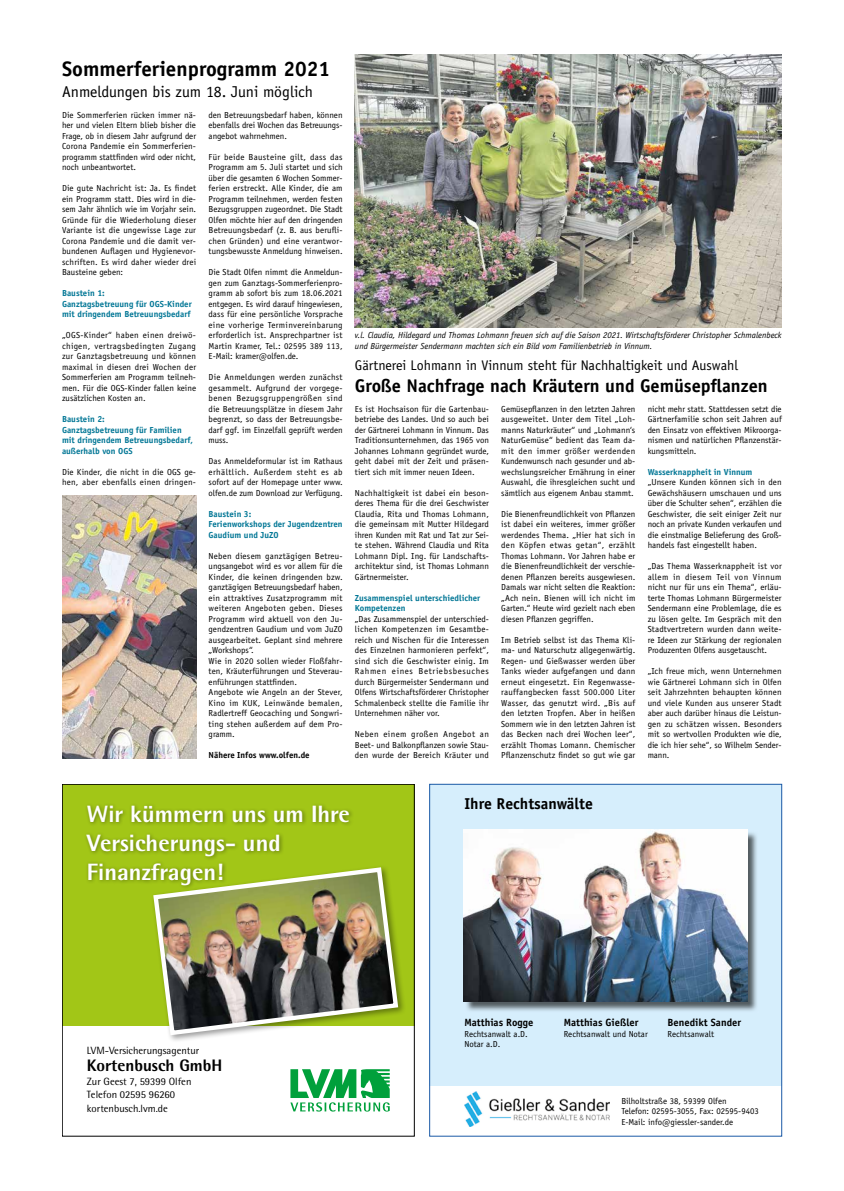
<style>
.page{position:relative;width:844px;height:1191px;background:#fff}
.page>*{position:absolute;margin:0;border:0;box-sizing:border-box;transform-origin:0 0}
.t1{font:800 23.62px/28.9px "Lvm Rotis";color:#fff}
.t2{font:700 21px "Officina Sans Std";color:#000}
.t3{font:700 18.38px "Officina Sans Std";color:#000}
.t4{font:800 16.62px "Lvm Rotis";color:#000}
.t5{font:15.75px "Officina Sans Std";color:#000}
.t6{font:700 15.75px "Officina Sans Std";color:#000}
.t7{font:14px "Officina Sans Std";color:#000}
.t8{font:10.5px/13.1px "Lvm Rotis";color:#000}
.t9{font:700 10.5px "Officina Sans Std";color:#000}
.t10{font:8.75px/10.5px "Officina Sans Std";color:#000;text-align:justify}
.t11{font:700 8.75px/10.5px "Officina Sans Std";color:#007695}
.t12{font:italic 8.75px/10.5px "Officina Sans Std";color:#000}
.t13{font:700 8.75px "Officina Sans Std";color:#000}
</style>
<div class="page">
<svg style="left:290px;top:1069px;width:99px;height:42px"></svg>
<div style="left:62px;top:784px;width:352px;height:241px;background:#a2c617"></div>
<div style="left:150px;top:864px;width:256px;height:179px;background:#000;opacity:.4"></div>
<img style="left:151px;top:865px;width:249px;height:172px">
<div style="left:84px;top:802px;width:271px;height:88px;background:#000;opacity:.4"></div>
<div style="left:62px;top:784px;width:352px;height:352px;border:1px solid #000"></div>
<div style="left:429px;top:784px;width:352px;height:301px;background:#d6eefc"></div>
<img style="left:464px;top:831px;width:293px;height:180px">
<img style="left:463px;top:829px;width:284px;height:172px">
<img style="left:464px;top:1091px;width:145px;height:35px">
<div style="left:429px;top:784px;width:352px;height:352px;border:1px solid #1b5aa6"></div>
<img style="left:355px;top:55px;width:426px;height:272px">
<img style="left:62px;top:496px;width:134px;height:262px">
<h2 class="t2" style="left:62px;top:55px;width:270px">Sommerferienprogramm 2021</h2>
<h3 class="t5" style="left:62px;top:82px;width:252px">Anmeldungen bis zum 18. Juni möglich</h3>
<p class="t10" style="left:62px;top:109px;width:135px">Die Sommerferien rücken immer nä&shy;her und vielen Eltern blieb bisher die Frage, ob in diesem Jahr aufgrund der Corona Pandemie ein Sommerferien&shy;programm stattfinden wird oder nicht, noch unbeantwortet.</p>
<p class="t10" style="left:62px;top:183px;width:136px">Die gute Nachricht ist: Ja. Es findet ein Programm statt. Dies wird in die&shy;sem Jahr ähnlich wie im Vorjahr sein.<br>Gründe für die Wiederholung dieser Variante ist die ungewisse Lage zur Corona Pandemie und die damit ver&shy;bundenen Auflagen und Hygienevor&shy;schriften. Es wird daher wieder drei Bausteine geben:</p>
<p class="t11" style="left:62px;top:288px;width:131px">Baustein 1:<br>Ganztagsbetreuung für OGS-Kinder mit dringendem Betreuungsbedarf</p>
<p class="t10" style="left:62px;top:330px;width:136px">„OGS-Kinder“ haben einen dreiwö&shy;chigen, vertragsbedingten Zugang zur Ganztagsbetreuung und können maximal in diesen drei Wochen der Sommerferien am Programm teilneh&shy;men. Für die OGS-Kinder fallen keine zusätzlichen Kosten an.</p>
<p class="t11" style="left:62px;top:414px;width:133px">Baustein 2:<br>Ganztagsbetreuung für Familien mit dringendem Betreuungsbedarf, außerhalb von OGS</p>
<p class="t10" style="left:62px;top:466px;width:135px">Die Kinder, die nicht in die OGS ge&shy;hen, aber ebenfalls einen dringen-</p>
<p class="t10" style="left:208px;top:109px;width:135px">den Betreuungsbedarf haben, können ebenfalls drei Wochen das Betreuungs&shy;angebot wahrnehmen.</p>
<p class="t10" style="left:208px;top:151px;width:136px">Für beide Bausteine gilt, dass das Programm am 5. Juli startet und sich über die gesamten 6 Wochen Sommer&shy;ferien erstreckt. Alle Kinder, die am Programm teilnehmen, werden festen Bezugsgruppen zugeordnet. Die Stadt Olfen möchte hier auf den dringenden Betreuungsbedarf (z. B. aus berufli&shy;chen Gründen) und eine verantwor&shy;tungsbewusste Anmeldung hinweisen.</p>
<p class="t10" style="left:208px;top:267px;width:136px">Die Stadt Olfen nimmt die Anmeldun&shy;gen zum Ganztags-Sommerferienpro&shy;gramm ab sofort bis zum 18.06.2021 entgegen. Es wird darauf hingewiesen, dass für eine persönliche Vorsprache eine vorherige Terminvereinbarung erforderlich ist. Ansprechpartner ist Martin Kramer, Tel.: 02595 389 113, E-Mail: kramer@olfen.de.</p>
<p class="t10" style="left:208px;top:372px;width:136px">Die Anmeldungen werden zunächst gesammelt. Aufgrund der vorgege&shy;benen Bezugsgruppengrößen sind die Betreuungsplätze in diesem Jahr begrenzt, so dass der Betreuungsbe&shy;darf ggf. im Einzelfall geprüft werden muss.</p>
<p class="t10" style="left:208px;top:456px;width:135px">Das Anmeldeformular ist im Rathaus erhältlich. Außerdem steht es ab sofort auf der Homepage unter www. olfen.de zum Download zur Verfügung.</p>
<p class="t11" style="left:208px;top:508px;width:135px">Baustein 3:<br>Ferienworkshops der Jugendzentren<br>Gaudium und JuZO</p>
<p class="t10" style="left:208px;top:550px;width:135px;text-align:left">Neben diesem ganztägigen Betreu&shy;ungsangebot wird es vor allem für die<br>Kinder, die keinen dringenden bzw. ganztägigen Betreuungsbedarf haben, ein attraktives Zusatzprogramm mit weiteren Angeboten geben. Dieses<br>Programm wird aktuell von den Ju&shy;gendzentren Gaudium und vom JuZO ausgearbeitet. Geplant sind mehrere „Workshops“.<br>Wie in 2020 sollen wieder Floßfahr&shy;ten, Kräuterführungen und Steverau&shy;enführungen stattfinden.<br>Angebote wie Angeln an der Stever,<br>Kino im KUK, Leinwände bemalen,<br>Radlertreff Geocaching und Songwri&shy;ting stehen außerdem auf dem Pro&shy;gramm.</p>
<p class="t13" style="left:208px;top:750px;width:102px">Nähere Infos www.olfen.de</p>
<p class="t12" style="left:355px;top:330px;width:428px">v.l. Claudia, Hildegard und Thomas Lohmann freuen sich auf die Saison 2021. Wirtschaftsförderer Christopher Schmalenbeck und Bürgermeister Sendermann machten sich ein Bild vom Familienbetrieb in Vinnum.</p>
<h3 class="t7" style="left:355px;top:357px;width:384px">Gärtnerei Lohmann in Vinnum steht für Nachhaltigkeit und Auswahl</h3>
<h3 class="t3" style="left:355px;top:374px;width:414px">Große Nachfrage nach Kräutern und Gemüsepflanzen</h3>
<p class="t10" style="left:355px;top:403px;width:136px">Es ist Hochsaison für die Gartenbau&shy;betriebe des Landes. Und so auch bei der Gärtnerei Lohmann in Vinnum. Das Traditionsunternehmen, das 1965 von Johannes Lohmann gegründet wurde, geht dabei mit der Zeit und präsen&shy;tiert sich mit immer neuen Ideen.</p>
<p class="t10" style="left:355px;top:487px;width:135px">Nachhaltigkeit ist dabei ein beson&shy;deres Thema für die drei Geschwister Claudia, Rita und Thomas Lohmann, die gemeinsam mit Mutter Hildegard ihren Kunden mit Rat und Tat zur Sei&shy;te stehen. Während Claudia und Rita Lohmann Dipl. Ing. für Landschafts&shy;architektur sind, ist Thomas Lohmann Gärtnermeister.</p>
<p class="t11" style="left:355px;top:592px;width:127px">Zusammenspiel unterschiedlicher<br>Kompetenzen</p>
<p class="t10" style="left:355px;top:613px;width:135px">„Das Zusammenspiel der unterschied&shy;lichen Kompetenzen im Gesamtbe&shy;reich und Nischen für die Interessen des Einzelnen harmonieren perfekt“, sind sich die Geschwister einig. Im Rahmen eines Betriebsbesuches durch Bürgermeister Sendermann und Olfens Wirtschaftsförderer Christopher Schmalenbeck stellte die Familie ihr Unternehmen näher vor.</p>
<p class="t10" style="left:355px;top:729px;width:135px">Neben einem großen Angebot an Beet- und Balkonpflanzen sowie Stau&shy;den wurde der Bereich Kräuter und</p>
<p class="t10" style="left:501px;top:403px;width:135px">Gemüsepflanzen in den letzten Jahren ausgeweitet. Unter dem Titel „Loh&shy;manns Naturkräuter“ und „Lohmann‘s NaturGemüse“ bedient das Team da&shy;mit den immer größer werdenden Kundenwunsch nach gesunder und ab&shy;wechslungsreicher Ernährung in einer Auswahl, die ihresgleichen sucht und sämtlich aus eigenem Anbau stammt.</p>
<p class="t10" style="left:501px;top:508px;width:136px">Die Bienenfreundlichkeit von Pflanzen ist dabei ein weiteres, immer größer werdendes Thema. „Hier hat sich in den Köpfen etwas getan“, erzählt Thomas Lohmann. Vor Jahren habe er die Bienenfreundlichkeit der verschie&shy;denen Pflanzen bereits ausgewiesen.<br>Damals war nicht selten die Reaktion: „Ach nein. Bienen will ich nicht im Garten.“ Heute wird gezielt nach eben diesen Pflanzen gegriffen.</p>
<p class="t10" style="left:501px;top:634px;width:136px">Im Betrieb selbst ist das Thema Kli&shy;ma- und Naturschutz allgegenwärtig.<br>Regen- und Gießwasser werden über Tanks wieder aufgefangen und dann erneut eingesetzt. Ein Regenwasse&shy;rauffangbecken fasst 500.000 Liter Wasser, das genutzt wird. „Bis auf den letzten Tropfen. Aber in heißen Sommern wie in den letzten Jahren ist das Becken nach drei Wochen leer“, erzählt Thomas Lomann. Chemischer Pflanzenschutz findet so gut wie gar</p>
<p class="t10" style="left:647px;top:403px;width:136px">nicht mehr statt. Stattdessen setzt die Gärtnerfamilie schon seit Jahren auf den Einsatz von effektiven Mikroorga&shy;nismen und natürlichen Pflanzenstär&shy;kungsmitteln.</p>
<p class="t11" style="left:647px;top:466px;width:106px">Wasserknappheit in Vinnum</p>
<p class="t10" style="left:647px;top:477px;width:135px">„Unsere Kunden können sich in den Gewächshäusern umschauen und uns über die Schulter sehen“, erzählen die Geschwister, die seit einiger Zeit nur noch an private Kunden verkaufen und die einstmalige Belieferung des Groß&shy;handels fast eingestellt haben.</p>
<p class="t10" style="left:647px;top:561px;width:136px">„Das Thema Wasserknappheit ist vor allem in diesem Teil von Vinnum nicht nur für uns ein Thema“, erläu&shy;terte Thomas Lohmann Bürgermeister Sendermann eine Problemlage, die es zu lösen gelte. Im Gespräch mit den Stadtvertretern wurden dann weite&shy;re Ideen zur Stärkung der regionalen Produzenten Olfens ausgetauscht.</p>
<p class="t10" style="left:647px;top:666px;width:136px">„Ich freue mich, wenn Unternehmen wie Gärtnerei Lohmann sich in Olfen seit Jahrzehnten behaupten können und viele Kunden aus unserer Stadt aber auch darüber hinaus die Leistun&shy;gen zu schätzen wissen. Besonders mit so wertvollen Produkten wie die, die ich hier sehe“, so Wilhelm Sender&shy;mann.</p>
<h1 class="t1" style="left:87px;top:799px;width:264px">Wir kümmern uns um Ihre<br>Versicherungs- und<br>Finanzfragen!</h1>
<p class="t8" style="left:87px;top:1043px;width:114px">LVM-Versicherungsagentur</p>
<h3 class="t4" style="left:87px;top:1055px;width:137px">Kortenbusch GmbH</h3>
<p class="t8" style="left:87px;top:1075px;width:106px">Zur Geest 7, 59399 Olfen<br>Telefon 02595 96260 kortenbusch.lvm.de</p>
<h3 class="t6" style="left:464px;top:793px;width:130px">Ihre Rechtsanwälte</h3>
<p class="t9" style="left:464px;top:1016px;width:70px">Matthias Rogge</p>
<p class="t10" style="left:464px;top:1028px;width:65px">Rechtsanwalt a.D.<br>Notar a.D.</p>
<p class="t9" style="left:563px;top:1016px;width:76px">Matthias Gießler</p>
<p class="t10" style="left:563px;top:1028px;width:85px">Rechtsanwalt und Notar</p>
<p class="t9" style="left:667px;top:1016px;width:75px">Benedikt Sander</p>
<p class="t10" style="left:667px;top:1028px;width:48px">Rechtsanwalt</p>
<p class="t10" style="left:621px;top:1095px;width:139px;text-align:left">Bilholtstraße 38, 59399 Olfen<br>Telefon: 02595-3055, Fax: 02595-9403<br>E-Mail: info@giessler-sander.de</p>
</div>
